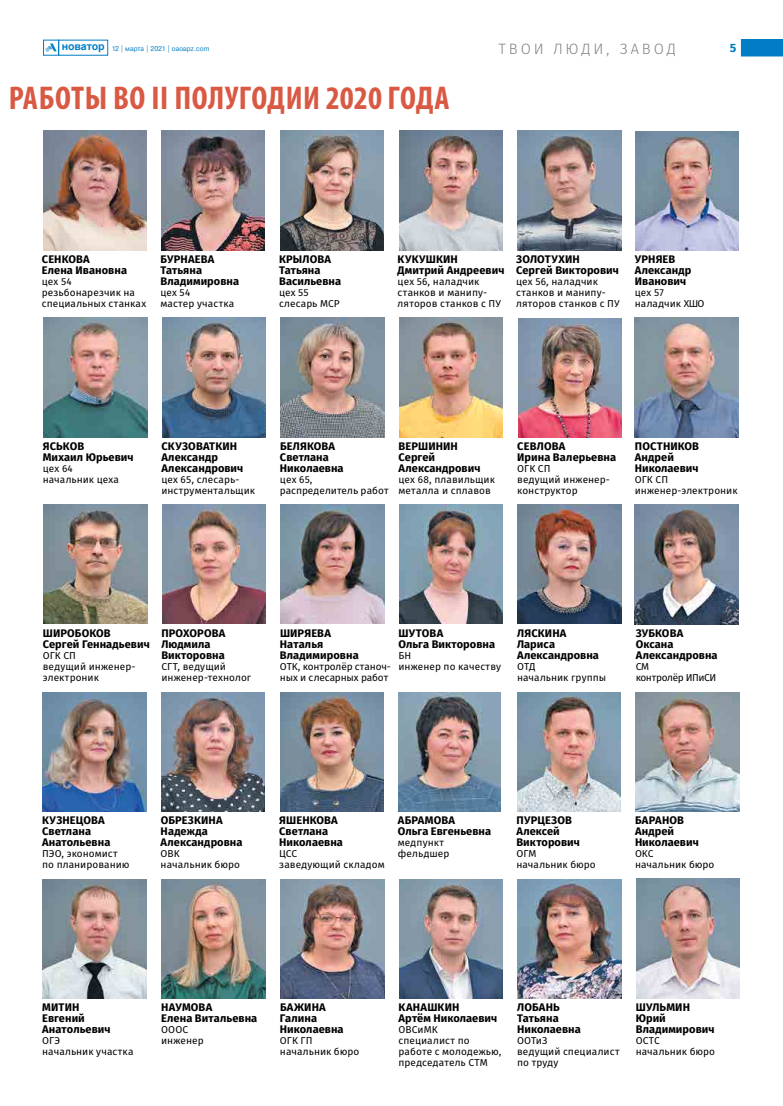
<style>
.page{position:relative;width:783px;height:1106px;background:#fff}
.page>*{position:absolute;margin:0;border:0;box-sizing:border-box;transform-origin:0 0}
.t1{font:700 condensed 33px "Myriad Pro";letter-spacing:.01em;color:#d95943}
.t2{font:15px "Fira Sans OT Light";letter-spacing:.185em;color:#808285}
.t3{font:700 12px "Fira Sans OT";color:#007dc5}
.t4{font:700 11px/11px "Fira Sans OT";letter-spacing:.005em;color:#000}
.t5{font:10px/11px "Fira Sans OT";letter-spacing:.005em;color:#000}
.t6{font:10px/11px "Fira Sans OT";letter-spacing:-.035em;color:#000}
.t7{font:7px "Pragmatica";letter-spacing:.01em;color:#007dc5;scale:.93 1}
.s1{font-family:"Arial";font-weight:700;font-size:10.6px}
</style>
<div class="page">
<img style="left:43px;top:130px;width:104px;height:120px">
<img style="left:161px;top:130px;width:103px;height:120px">
<img style="left:280px;top:130px;width:104px;height:120px">
<img style="left:399px;top:130px;width:103px;height:120px">
<img style="left:517px;top:130px;width:104px;height:120px">
<img style="left:635px;top:131px;width:103px;height:119px">
<img style="left:44px;top:317px;width:103px;height:120px">
<img style="left:162px;top:317px;width:103px;height:120px">
<img style="left:280px;top:317px;width:104px;height:120px">
<img style="left:399px;top:317px;width:103px;height:120px">
<img style="left:634px;top:317px;width:104px;height:120px">
<img style="left:518px;top:318px;width:103px;height:119px">
<img style="left:44px;top:504px;width:103px;height:120px">
<img style="left:162px;top:504px;width:103px;height:120px">
<img style="left:280px;top:504px;width:104px;height:120px">
<img style="left:399px;top:504px;width:103px;height:120px">
<img style="left:517px;top:504px;width:104px;height:120px">
<img style="left:43px;top:692px;width:103px;height:120px">
<img style="left:161px;top:692px;width:104px;height:120px">
<img style="left:280px;top:692px;width:103px;height:120px">
<img style="left:398px;top:692px;width:102px;height:120px">
<img style="left:517px;top:692px;width:103px;height:120px">
<img style="left:635px;top:692px;width:104px;height:119px">
<img style="left:162px;top:879px;width:103px;height:119px">
<img style="left:43px;top:879px;width:103px;height:119px">
<img style="left:280px;top:879px;width:104px;height:119px">
<img style="left:399px;top:879px;width:103px;height:119px">
<img style="left:517px;top:879px;width:104px;height:119px">
<img style="left:636px;top:878px;width:103px;height:120px">
<img style="left:634px;top:504px;width:104px;height:120px">
<div style="left:43px;top:40px;width:16px;height:16px;border:1px solid #007dc5"></div>
<svg style="left:45px;top:44px;width:12px;height:7px"></svg>
<svg style="left:740px;top:39px;width:42px;height:17px"></svg>
<p class="t7" style="left:62px;top:44px;width:160px"><span class="s1">новатор</span> 12 | марта | 2021 | oaoapz.com</p>
<h2 class="t2" style="left:498px;top:38px;width:178px">твои люди, завод</h2>
<p class="t3" style="left:729px;top:39px;width:8px">5</p>
<h1 class="t1" style="left:9px;top:77px;width:17px">работы</h1>
<h1 class="t1" style="left:113px;top:77px;width:78px">вО iI полуго</h1>
<h1 class="t1" style="left:267px;top:77px;width:183px">дии 2020 года</h1>
<p class="t4" style="left:42px;top:254px;width:87px">Сен кова<br>Елена Ивановна</p>
<p class="t5" style="left:42px;top:276px;width:106px">цех 54 резьбонарезчик на специальных станках</p>
<p class="t4" style="left:160px;top:254px;width:80px">Бурнаева<br>Татьяна<br>Владимировна</p>
<p class="t5" style="left:160px;top:287px;width:75px">цех 54<br>мастер участка</p>
<p class="t4" style="left:279px;top:254px;width:64px">Крылова<br>Татьяна<br>Васильевна</p>
<p class="t5" style="left:279px;top:287px;width:62px">цех 55 слесарь МСР</p>
<p class="t4" style="left:397px;top:254px;width:108px">Кукушкин<br>Дмитрий Андреевич</p>
<p class="t5" style="left:397px;top:276px;width:105px">цех 56, наладчик станков и манипу&shy;ляторов станков с ПУ</p>
<p class="t4" style="left:516px;top:254px;width:104px">Золотухин<br>Сергей Викторович</p>
<p class="t5" style="left:516px;top:276px;width:105px">цех 56, наладчик станков и манипу&shy;ляторов станков с ПУ</p>
<p class="t4" style="left:634px;top:254px;width:58px;text-align:center">яев<br>Александр<br>Иванович</p>
<p class="t5" style="left:634px;top:287px;width:71px">цех 57 наладчик ХШО</p>
<p class="t4" style="left:634px;top:254px;width:8px">Урн</p>
<p class="t4" style="left:43px;top:441px;width:92px">Яськов<br>Михаил Юрьевич</p>
<p class="t5" style="left:43px;top:463px;width:78px">цех 64 начальник цеха</p>
<p class="t4" style="left:161px;top:441px;width:83px">Скузоваткин<br>Александр<br>Александрович</p>
<p class="t5" style="left:161px;top:474px;width:95px">цех 65, слесарь&shy;инструментальщик</p>
<p class="t4" style="left:280px;top:441px;width:65px">Белякова<br>Светлана<br>Николаевна</p>
<p class="t5" style="left:280px;top:474px;width:110px">цех 65, распределитель работ</p>
<p class="t4" style="left:398px;top:441px;width:83px">Вершинин<br>Сергей<br>Александрович</p>
<p class="t5" style="left:398px;top:474px;width:98px">цех 68, плавильщик металла и сплавов</p>
<p class="t4" style="left:517px;top:441px;width:100px">Севлова<br>Ирина Валерьевна</p>
<p class="t5" style="left:517px;top:463px;width:93px">ОГК СП<br>ведущий инженер&shy;конструктор</p>
<p class="t4" style="left:634px;top:441px;width:23px">Постни</p>
<p class="t4" style="left:677px;top:441px;width:23px">ков</p>
<p class="t4" style="left:634px;top:452px;width:65px">Андрей<br>Николаевич</p>
<p class="t5" style="left:634px;top:474px;width:104px">ОГК СП инженер-электроник</p>
<p class="t4" style="left:43px;top:628px;width:109px">Широбоков<br>Сергей Геннадьевич</p>
<p class="t5" style="left:43px;top:650px;width:93px">ОГК СП<br>ведущий инженер&shy;электроник</p>
<p class="t4" style="left:161px;top:628px;width:65px">Прохорова<br>Людмила<br>Викторовна</p>
<p class="t5" style="left:161px;top:661px;width:91px">СГТ, ведущий инженер-технолог</p>
<p class="t4" style="left:280px;top:628px;width:80px">Ширяева<br>Наталья<br>Владимировна</p>
<p class="t5" style="left:280px;top:661px;width:112px">ОТК, контролёр станоч&shy;ных и слесарных работ</p>
<p class="t4" style="left:398px;top:628px;width:98px">Шутова<br>Ольга Викторовна</p>
<p class="t5" style="left:398px;top:650px;width:104px">БН<br>инженер по качеству</p>
<p class="t4" style="left:517px;top:628px;width:83px">Ляскина<br>Лариса<br>Александровна</p>
<p class="t5" style="left:517px;top:661px;width:90px">ОТД<br>начальник группы</p>
<p class="t4" style="left:635px;top:628px;width:83px">Зубкова<br>Оксана<br>Александровна</p>
<p class="t6" style="left:635px;top:661px;width:82px">СМ<br>контролёр ИПиСИ</p>
<p class="t4" style="left:42px;top:815px;width:70px">Кузне цова<br>Светлана<br>Анатольевна</p>
<p class="t5" style="left:42px;top:848px;width:89px">ПЭО, экономист по планированию</p>
<p class="t4" style="left:161px;top:815px;width:8px">Обрез</p>
<p class="t4" style="left:161px;top:815px;width:83px;text-indent:33px">кина<br>Надежда<br>Александровна</p>
<p class="t5" style="left:161px;top:848px;width:81px">ОВК<br>начальник бюро</p>
<p class="t4" style="left:279px;top:815px;width:65px;text-indent:30px">кова<br>Светлана<br>Николаевна</p>
<p class="t5" style="left:279px;top:848px;width:107px">ЦСС<br>заведующий складом</p>
<p class="t4" style="left:279px;top:815px;width:9px">Яшен</p>
<p class="t4" style="left:398px;top:815px;width:95px">Абрамова<br>Ольга Евгеньевна</p>
<p class="t5" style="left:398px;top:837px;width:53px">медпункт фельдшер</p>
<p class="t4" style="left:516px;top:815px;width:65px">Пурцезов<br>Алексей<br>Викторович</p>
<p class="t5" style="left:516px;top:848px;width:81px">ОГМ<br>начальник бюро</p>
<p class="t4" style="left:634px;top:815px;width:65px">Баранов<br>Андрей<br>Николаевич</p>
<p class="t5" style="left:634px;top:848px;width:81px">ОКС<br>начальник бюро</p>
<p class="t4" style="left:42px;top:1002px;width:70px">Митин<br>Евгений<br>Анатольевич</p>
<p class="t5" style="left:42px;top:1035px;width:93px">ОГЭ<br>начальник участка</p>
<p class="t4" style="left:161px;top:1002px;width:98px">Наумова<br>Елена Витальевна</p>
<p class="t5" style="left:161px;top:1024px;width:44px">ОООС инженер</p>
<p class="t4" style="left:280px;top:1002px;width:65px">Бажина<br>Галина<br>Николаевна</p>
<p class="t5" style="left:280px;top:1035px;width:81px">ОГК ГП начальник бюро</p>
<p class="t4" style="left:398px;top:1002px;width:100px">Канашкин<br>Артём Николаевич</p>
<p class="t5" style="left:398px;top:1024px;width:104px">ОВСиМК<br>специалист по работе с молодежью, председатель СТМ</p>
<p class="t4" style="left:517px;top:1002px;width:65px">Лобань<br>Татьяна<br>Николаевна</p>
<p class="t5" style="left:517px;top:1035px;width:104px">ООТиЗ<br>ведущий специалист по труду</p>
<p class="t4" style="left:635px;top:1002px;width:80px">Шульмин<br>Юрий<br>Владимирович</p>
<p class="t5" style="left:635px;top:1035px;width:81px">ОСТС<br>начальник бюро</p>
</div>
